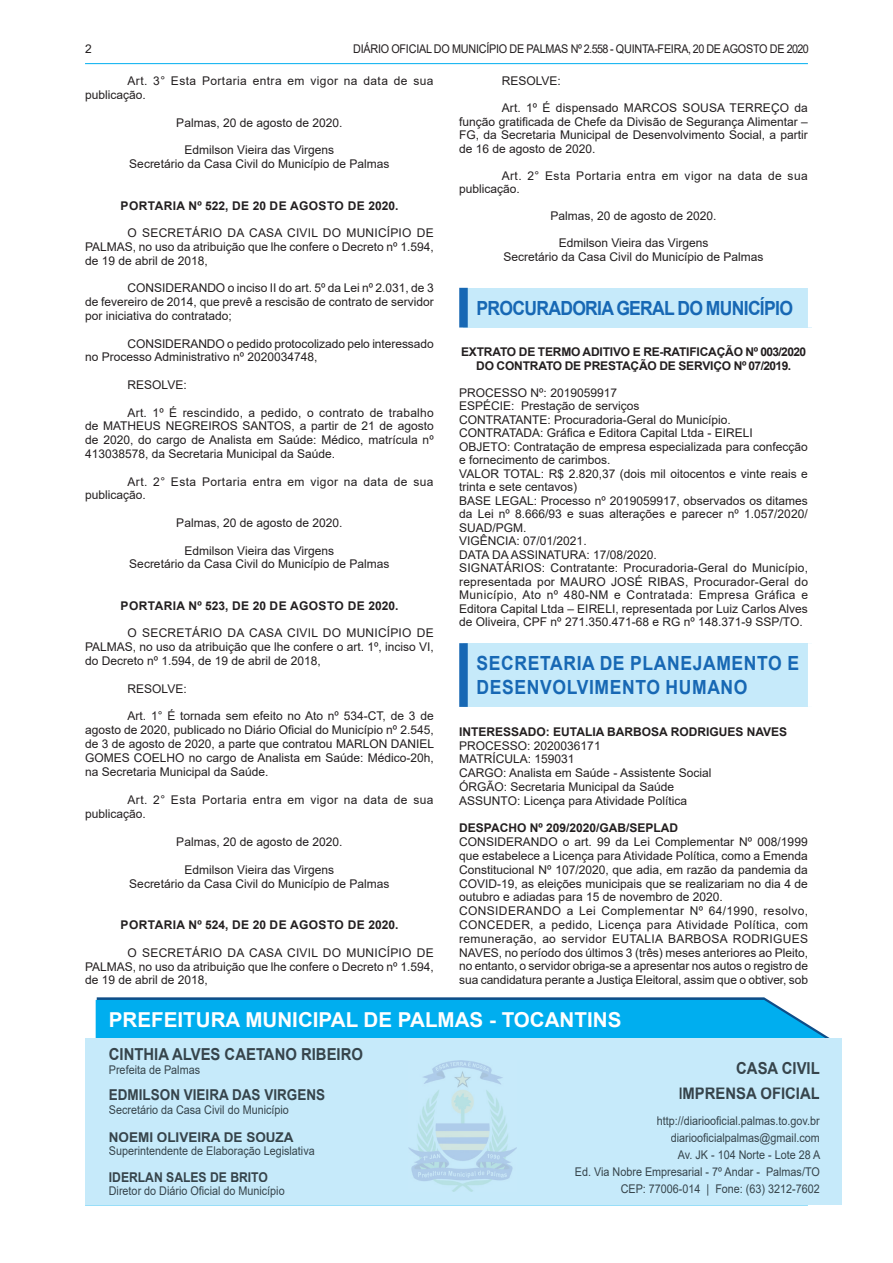
<style>
.page{position:relative;width:893px;height:1263px;background:#fff}
.page>*{position:absolute;margin:0;border:0;box-sizing:border-box;transform-origin:0 0}
.t1{font:700 20.55px "Arial";color:#fff}
.t2{font:700 19.5px/24px "Arial";letter-spacing:.035em;color:#1768b4;scale:.9 1}
.t3{font:700 19.5px "Arial";letter-spacing:-.04em;color:#1768b4;scale:.9 1}
.t4{font:700 16.5px/25.7px "Arial";color:#36444b;text-align:right;scale:.9 1}
.t5{font:700 15px "Arial";color:#36444b;scale:.9 1}
.t6{font:700 13.5px "Arial";color:#36444b}
.t7{font:700 13.5px "Arial";color:#36444b;scale:.9 1}
.t8{font:12px/13.8px "Arial";color:#231f20;text-align:justify}
.t9{font:12px/17.1px "Arial";color:#36444b;text-align:right;scale:.9 1}
.t10{font:12px/13.8px "Arial";letter-spacing:.035em;color:#231f20}
.t11{font:700 12px/13.5px "Arial";color:#231f20;text-align:center}
.t12{font:700 12px "Arial";letter-spacing:.035em;color:#231f20}
.t13{font:12px "Arial";letter-spacing:-.02em;color:#231f20;scale:.9 1}
</style>
<div class="page">
<hr style="left:85px;top:63px;width:723px;height:1px;background:#00aeef">
<hr style="left:85px;top:1204px;width:723px;height:1px;background:#00aeef">
<svg style="left:96px;top:997px;width:734px;height:41px;background:#0eace9"></svg>
<div style="left:85px;top:1038px;width:757px;height:166px;background:#c6eafa"></div>
<img style="left:408px;top:1061px;width:108px;height:130px">
<div style="left:463px;top:643px;width:349px;height:64px;background:#c6eafa"></div>
<div style="left:459px;top:643px;width:9px;height:64px;background:#1768b4"></div>
<div style="left:808px;top:643px;width:8px;height:64px;background:#fff"></div>
<div style="left:463px;top:288px;width:349px;height:39px;background:#c6eafa"></div>
<div style="left:459px;top:288px;width:9px;height:39px;background:#1768b4"></div>
<div style="left:808px;top:288px;width:8px;height:39px;background:#fff"></div>
<p class="t8" style="left:85px;top:42px;width:8px">2</p>
<p class="t13" style="left:353px;top:40px;width:508px">DIÁRIO OFICIAL DO MUNICÍPIO DE PALMAS Nº 2.558 - QUINTA-FEIRA, 20 DE AGOSTO DE 2020</p>
<p class="t10" style="left:85px;top:74px;width:350px;text-indent:43px">Art. 3° Esta Portaria entra em vigor na data de sua publicação.</p>
<p class="t8" style="left:176px;top:115px;width:168px">Palmas, 20 de agosto de 2020.</p>
<p class="t8" style="left:129px;top:143px;width:262px;text-align:center">Edmilson Vieira das Virgens<br>Secretário da Casa Civil do Município de Palmas</p>
<p class="t12" style="left:121px;top:197px;width:279px">PORTARIA Nº 522, DE 20 DE AGOSTO DE 2020.</p>
<p class="t8" style="left:85px;top:226px;width:350px;text-indent:43px">O SECRETÁRIO DA CASA CIVIL DO MUNICÍPIO DE PALMAS, no uso da atribuição que lhe confere o Decreto nº 1.594, de 19 de abril de 2018,</p>
<p class="t8" style="left:85px;top:281px;width:350px;text-indent:43px">CONSIDERANDO o inciso II do art. 5º da Lei nº 2.031, de 3 de fevereiro de 2014, que prevê a rescisão de contrato de servidor por iniciativa do contratado;</p>
<p class="t8" style="left:85px;top:336px;width:350px;text-indent:43px">CONSIDERANDO o pedido protocolizado pelo interessado no Processo Administrativo nº 2020034748,</p>
<p class="t8" style="left:128px;top:378px;width:61px">RESOLVE:</p>
<p class="t8" style="left:85px;top:405px;width:350px;text-indent:43px">Art. 1º É rescindido, a pedido, o contrato de trabalho de MATHEUS NEGREIROS SANTOS, a partir de 21 de agosto de 2020, do cargo de Analista em Saúde: Médico, matrícula nº 413038578, da Secretaria Municipal da Saúde.</p>
<p class="t10" style="left:85px;top:474px;width:350px;text-indent:43px">Art. 2° Esta Portaria entra em vigor na data de sua publicação.</p>
<p class="t8" style="left:176px;top:516px;width:168px">Palmas, 20 de agosto de 2020.</p>
<p class="t8" style="left:129px;top:543px;width:262px;text-align:center">Edmilson Vieira das Virgens<br>Secretário da Casa Civil do Município de Palmas</p>
<p class="t12" style="left:121px;top:597px;width:279px">PORTARIA Nº 523, DE 20 DE AGOSTO DE 2020.</p>
<p class="t8" style="left:85px;top:626px;width:350px;text-indent:43px">O SECRETÁRIO DA CASA CIVIL DO MUNICÍPIO DE PALMAS, no uso da atribuição que lhe confere o art. 1º, inciso VI, do Decreto nº 1.594, de 19 de abril de 2018,</p>
<p class="t8" style="left:128px;top:681px;width:61px">RESOLVE:</p>
<p class="t8" style="left:85px;top:709px;width:351px;text-indent:43px">Art. 1° É tornada sem efeito no Ato nº 534-CT, de 3 de agosto de 2020, publicado no Diário Oficial do Município nº 2.545, de 3 de agosto de 2020, a parte que contratou MARLON DANIEL GOMES COELHO no cargo de Analista em Saúde: Médico-20h, na Secretaria Municipal da Saúde.</p>
<p class="t10" style="left:85px;top:793px;width:350px;text-indent:43px">Art. 2° Esta Portaria entra em vigor na data de sua publicação.</p>
<p class="t8" style="left:176px;top:834px;width:168px">Palmas, 20 de agosto de 2020.</p>
<p class="t8" style="left:129px;top:862px;width:262px;text-align:center">Edmilson Vieira das Virgens<br>Secretário da Casa Civil do Município de Palmas</p>
<p class="t12" style="left:121px;top:917px;width:279px">PORTARIA Nº 524, DE 20 DE AGOSTO DE 2020.</p>
<p class="t8" style="left:85px;top:946px;width:350px;text-indent:43px">O SECRETÁRIO DA CASA CIVIL DO MUNICÍPIO DE PALMAS, no uso da atribuição que lhe confere o Decreto nº 1.594, de 19 de abril de 2018,</p>
<p class="t8" style="left:502px;top:74px;width:61px">RESOLVE:</p>
<p class="t8" style="left:459px;top:101px;width:350px;text-indent:43px">Art. 1º É dispensado MARCOS SOUSA TERREÇO da função gratificada de Chefe da Divisão de Segurança Alimentar – FG, da Secretaria Municipal de Desenvolvimento Social, a partir de 16 de agosto de 2020.</p>
<p class="t10" style="left:459px;top:169px;width:350px;text-indent:43px">Art. 2° Esta Portaria entra em vigor na data de sua publicação.</p>
<p class="t8" style="left:550px;top:209px;width:168px">Palmas, 20 de agosto de 2020.</p>
<p class="t8" style="left:503px;top:236px;width:262px;text-align:center">Edmilson Vieira das Virgens<br>Secretário da Casa Civil do Município de Palmas</p>
<h2 class="t3" style="left:477px;top:294px;width:353px">PROCURADORIA GERAL DO MUNICÍPIO</h2>
<p class="t11" style="left:461px;top:345px;width:347px">EXTRATO DE TERMO ADITIVO E RE-RATIFICAÇÃO Nº 003/2020<br>DO CONTRATO DE PRESTAÇÃO DE SERVIÇO Nº 07/2019.</p>
<p class="t8" style="left:459px;top:385px;width:350px;text-align:left">PROCESSO Nº: 2019059917<br>ESPÉCIE: Prestação de serviços<br>CONTRATANTE: Procuradoria-Geral do Município.<br>CONTRATADA: Gráfica e Editora Capital Ltda - EIRELI<br>OBJETO: Contratação de empresa especializada para confecção e fornecimento de carimbos.<br>VALOR TOTAL: R$ 2.820,37 (dois mil oitocentos e vinte reais e trinta e sete centavos)<br>BASE LEGAL: Processo nº 2019059917, observados os ditames da Lei nº 8.666/93 e suas alterações e parecer nº 1.057/2020/ SUAD/PGM.<br>VIGÊNCIA: 07/01/2021.<br>DATA DA ASSINATURA: 17/08/2020.<br>SIGNATÁRIOS: Contratante: Procuradoria-Geral do Município, representada por MAURO JOSÉ RIBAS, Procurador-Geral do Município, Ato nº 480-NM e Contratada: Empresa Gráfica e Editora Capital Ltda – EIRELI, representada por Luiz Carlos Alves de Oliveira, CPF nº 271.350.471-68 e RG nº 148.371-9 SSP/TO.</p>
<h2 class="t2" style="left:477px;top:651px;width:360px">SECRETARIA DE PLANEJAMENTO E<br>DESENVOLVIMENTO HUMANO</h2>
<p class="t11" style="left:459px;top:725px;width:330px">INTERESSADO: EUTALIA BARBOSA RODRIGUES NAVES</p>
<p class="t8" style="left:459px;top:738px;width:254px;text-align:left">PROCESSO: 2020036171<br>MATRÍCULA: 159031<br>CARGO: Analista em Saúde - Assistente Social ÓRGÃO: Secretaria Municipal da Saúde ASSUNTO: Licença para Atividade Política</p>
<p class="t11" style="left:459px;top:821px;width:220px">DESPACHO Nº 209/2020/GAB/SEPLAD</p>
<p class="t8" style="left:459px;top:835px;width:350px;text-align:left">CONSIDERANDO o art. 99 da Lei Complementar Nº 008/1999 que estabelece a Licença para Atividade Política, como a Emenda Constitucional Nº 107/2020, que adia, em razão da pandemia da COVID-19, as eleições municipais que se realizariam no dia 4 de outubro e adiadas para 15 de novembro de 2020.<br>CONSIDERANDO a Lei Complementar Nº 64/1990, resolvo, CONCEDER, a pedido, Licença para Atividade Política, com remuneração, ao servidor EUTALIA BARBOSA RODRIGUES NAVES, no período dos últimos 3 (três) meses anteriores ao Pleito, no entanto, o servidor obriga-se a apresentar nos autos o registro de sua candidatura perante a Justiça Eleitoral, assim que o obtiver, sob</p>
<h1 class="t1" style="left:109px;top:1005px;width:514px">PREFEITURA MUNICIPAL DE PALMAS - TOCANTINS</h1>
<h3 class="t4" style="left:109px;top:1042px;width:284px">CINTHIA ALVES CAETANO RIBEIRO</h3>
<p class="t9" style="left:109px;top:1061px;width:103px">Prefeita de Palmas</p>
<p class="t5" style="left:109px;top:1084px;width:242px">EDMILSON VIEIRA DAS VIRGENS</p>
<p class="t9" style="left:109px;top:1101px;width:202px">Secretário da Casa Civil do Município</p>
<p class="t6" style="left:109px;top:1127px;width:186px">NOEMI OLIVEIRA DE SOUZA</p>
<p class="t9" style="left:109px;top:1142px;width:230px">Superintendente de Elaboração Legislativa</p>
<p class="t7" style="left:109px;top:1167px;width:178px">IDERLAN SALES DE BRITO</p>
<p class="t9" style="left:109px;top:1182px;width:197px">Diretor do Diário Oficial do Município</p>
<h3 class="t4" style="left:678px;top:1055px;width:159px">CASA CIVIL<br>IMPRENSA OFICIAL</h3>
<p class="t9" style="left:575px;top:1112px;width:274px">http://diariooficial.palmas.to.gov.br diariooficialpalmas@gmail.com<br>Av. JK - 104 Norte - Lote 28 A<br>Ed. Via Nobre Empresarial - 7º Andar - Palmas/TO CEP: 77006-014 | Fone: (63) 3212-7602</p>
</div>
